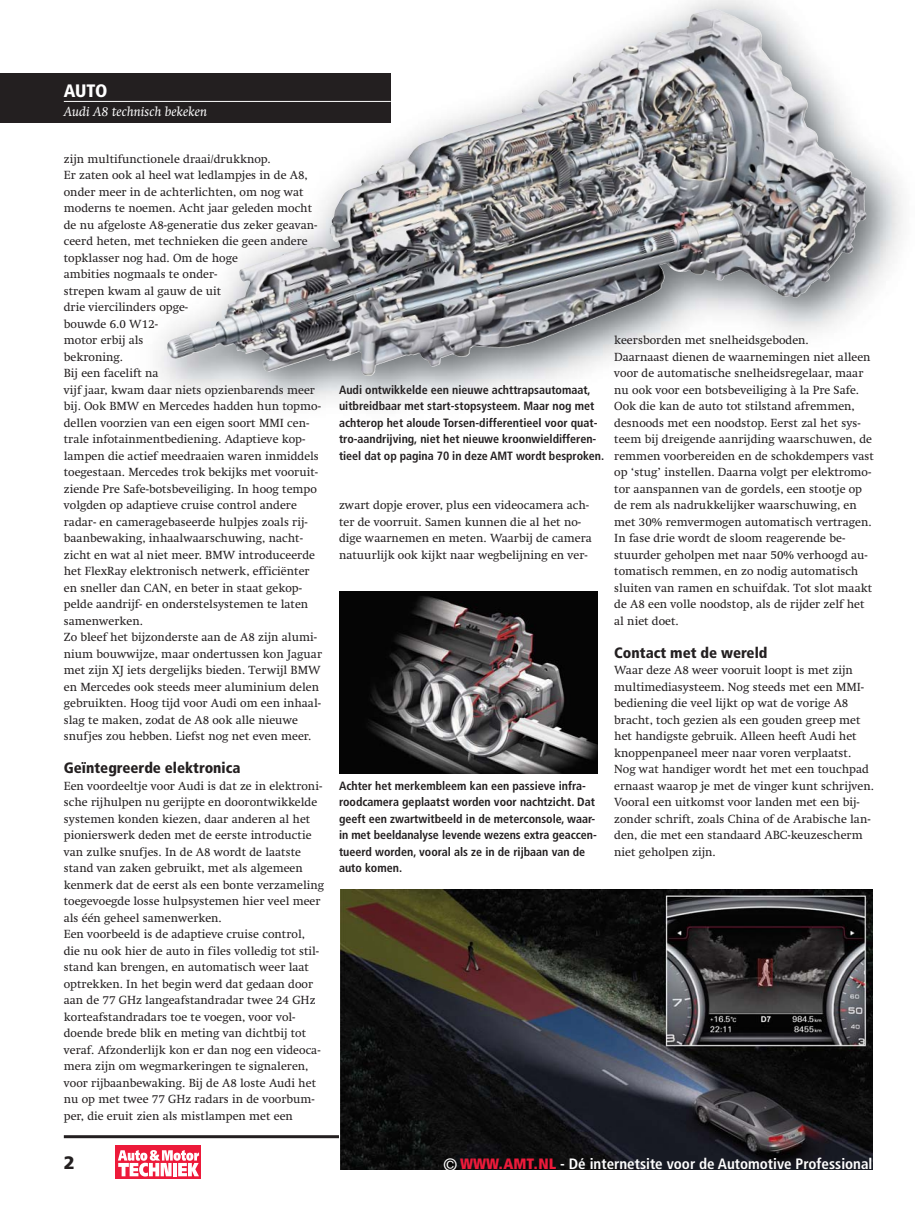
<style>
.page{position:relative;width:915px;height:1212px;background:#fff}
.page>*{position:absolute;margin:0;border:0;box-sizing:border-box;transform-origin:0 0}
.t1{font:900 condensed 18px "Frutiger LT Std";color:#fff}
.t2{font:900 18px "Frutiger LT Std";color:#231f20}
.t3{font:700 condensed 15px "Frutiger";color:#fff}
.t4{font:900 condensed 15px "Frutiger LT Std";color:#231f20}
.t5{font:italic 13.5px "Swift LT Std";color:#fff}
.t6{font:12px/16.5px "Swift LT Std";color:#231f20}
.t7{font:700 condensed 12px/16.5px "Frutiger LT Std";color:#231f20}
.s1{font-weight:400;font-size:18px}
.s2{font-weight:900;color:#ed1a3a}
</style>
<div class="page">
<img style="left:38px;top:0;width:865px;height:406px">
<img style="left:735px;top:17px;width:46px;height:56px">
<hr style="left:64px;top:1135px;width:808px;height:3px;background:#231f20">
<div style="left:0;top:73px;width:390px;height:49px;background:#231f20"></div>
<hr style="left:64px;top:101px;width:326px;height:1px;background:#fff">
<img style="left:339px;top:592px;width:258px;height:181px">
<img style="left:340px;top:890px;width:532px;height:279px">
<div style="left:116px;top:1146px;width:85px;height:33px;background:#ed1a3a"></div>
<svg style="left:118px;top:1150px;width:81px;height:26px"></svg>
<h1 class="t1" style="left:64px;top:83px;width:45px">AUTO</h1>
<p class="t5" style="left:64px;top:103px;width:145px">Audi A8 technisch bekeken</p>
<p class="t6" style="left:64px;top:152px;width:260px">zijn multifunctionele draai/drukknop.<br>Er zaten ook al heel wat ledlampjes in de A8, onder meer in de achterlichten, om nog wat moderns te noemen. Acht jaar geleden mocht de nu afgeloste A8-generatie dus zeker geavan&shy;ceerd heten, met technieken die geen andere topklasser nog had. Om de hoge<br>ambities nogmaals te onder-<br>strepen kwam al gauw de uit<br>drie viercilinders opge-<br>bouwde 6.0 W12-<br>motor erbij als<br>bekroning.<br>Bij een facelift na<br>vijf jaar, kwam daar niets opzienbarends meer bij. Ook BMW en Mercedes hadden hun topmo&shy;dellen voorzien van een eigen soort MMI cen&shy;trale infotainmentbediening. Adaptieve kop&shy;lampen die actief meedraaien waren inmiddels toegestaan. Mercedes trok bekijks met vooruit&shy;ziende Pre Safe-botsbeveiliging. In hoog tempo volgden op adaptieve cruise control andere radar- en cameragebaseerde hulpjes zoals rij&shy;baanbewaking, inhaalwaarschuwing, nacht&shy;zicht en wat al niet meer. BMW introduceerde het FlexRay elektronisch netwerk, efficiënter en sneller dan CAN, en beter in staat gekop&shy;pelde aandrijf- en onderstelsystemen te laten samenwerken.<br>Zo bleef het bijzonderste aan de A8 zijn alumi&shy;nium bouwwijze, maar ondertussen kon Jaguar met zijn XJ iets dergelijks bieden. Terwijl BMW en Mercedes ook steeds meer aluminium delen gebruikten. Hoog tijd voor Audi om een inhaal&shy;slag te maken, zodat de A8 ook alle nieuwe snufjes zou hebben. Liefst nog net even meer.</p>
<p class="t4" style="left:64px;top:762px;width:178px">Geïntegreerde elektronica</p>
<p class="t6" style="left:64px;top:779px;width:262px">Een voordeeltje voor Audi is dat ze in elektroni&shy;sche rijhulpen nu gerijpte en doorontwikkelde systemen konden kiezen, daar anderen al het pionierswerk deden met de eerste introductie van zulke snufjes. In de A8 wordt de laatste stand van zaken gebruikt, met als algemeen kenmerk dat de eerst als een bonte verzameling toegevoegde losse hulpsystemen hier veel meer als één geheel samenwerken.<br>Een voorbeeld is de adaptieve cruise control, die nu ook hier de auto in files volledig tot stil&shy;stand kan brengen, en automatisch weer laat optrekken. In het begin werd dat gedaan door aan de 77 GHz langeafstandradar twee 24 GHz korteafstandradars toe te voegen, voor vol&shy;doende brede blik en meting van dichtbij tot veraf. Afzonderlijk kon er dan nog een videoca&shy;mera zijn om wegmarkeringen te signaleren, voor rijbaanbewaking. Bij de A8 loste Audi het nu op met twee 77 GHz radars in de voorbum&shy;per, die eruit zien als mistlampen met een</p>
<p class="t7" style="left:339px;top:382px;width:266px">Audi ontwikkelde een nieuwe achttrapsautomaat, uitbreidbaar met start-stopsysteem. Maar nog met achterop het aloude Torsen-differentieel voor quat&shy;tro-aandrijving, niet het nieuwe kroonwieldifferen&shy;tieel dat op pagina 70 in deze AMT wordt besproken.</p>
<p class="t6" style="left:339px;top:498px;width:254px">zwart dopje erover, plus een videocamera ach&shy;ter de voorruit. Samen kunnen die al het no&shy;dige waarnemen en meten. Waarbij de camera natuurlijk ook kijkt naar wegbelijning en ver-</p>
<p class="t7" style="left:339px;top:778px;width:259px">Achter het merkembleem kan een passieve infra&shy;roodcamera geplaatst worden voor nachtzicht. Dat geeft een zwartwitbeeld in de meterconsole, waar&shy;in met beeldanalyse levende wezens extra geaccen&shy;tueerd worden, vooral als ze in de rijbaan van de auto komen.</p>
<p class="t6" style="left:614px;top:333px;width:261px">keersborden met snelheidsgeboden.<br>Daarnaast dienen de waarnemingen niet alleen voor de automatische snelheidsregelaar, maar nu ook voor een botsbeveiliging à la Pre Safe.<br>Ook die kan de auto tot stilstand afremmen, desnoods met een noodstop. Eerst zal het sys&shy;teem bij dreigende aanrijding waarschuwen, de remmen voorbereiden en de schokdempers vast op ‘stug’ instellen. Daarna volgt per elektromo&shy;tor aanspannen van de gordels, een stootje op de rem als nadrukkelijker waarschuwing, en met 30% remvermogen automatisch vertragen.<br>In fase drie wordt de sloom reagerende be&shy;stuurder geholpen met naar 50% verhoogd au&shy;tomatisch remmen, en zo nodig automatisch sluiten van ramen en schuifdak. Tot slot maakt de A8 een volle noodstop, als de rijder zelf het al niet doet.</p>
<p class="t4" style="left:614px;top:647px;width:155px">Contact met de wereld</p>
<p class="t6" style="left:614px;top:663px;width:261px">Waar deze A8 weer vooruit loopt is met zijn multimediasysteem. Nog steeds met een MMI&shy;bediening die veel lijkt op wat de vorige A8 bracht, toch gezien als een gouden greep met het handigste gebruik. Alleen heeft Audi het knoppenpaneel meer naar voren verplaatst.<br>Nog wat handiger wordt het met een touchpad ernaast waarop je met de vinger kunt schrijven.<br>Vooral een uitkomst voor landen met een bij&shy;zonder schrift, zoals China of de Arabische lan&shy;den, die met een standaard ABC-keuzescherm niet geholpen zijn.</p>
<h1 class="t2" style="left:64px;top:1153px;width:13px">2</h1>
<p class="t3" style="left:443px;top:1158px;width:431px"><span class="s1">©</span> <span class="s2">WWW.AMT.NL</span> - Dé internetsite voor de Automotive Professional</p>
</div>
